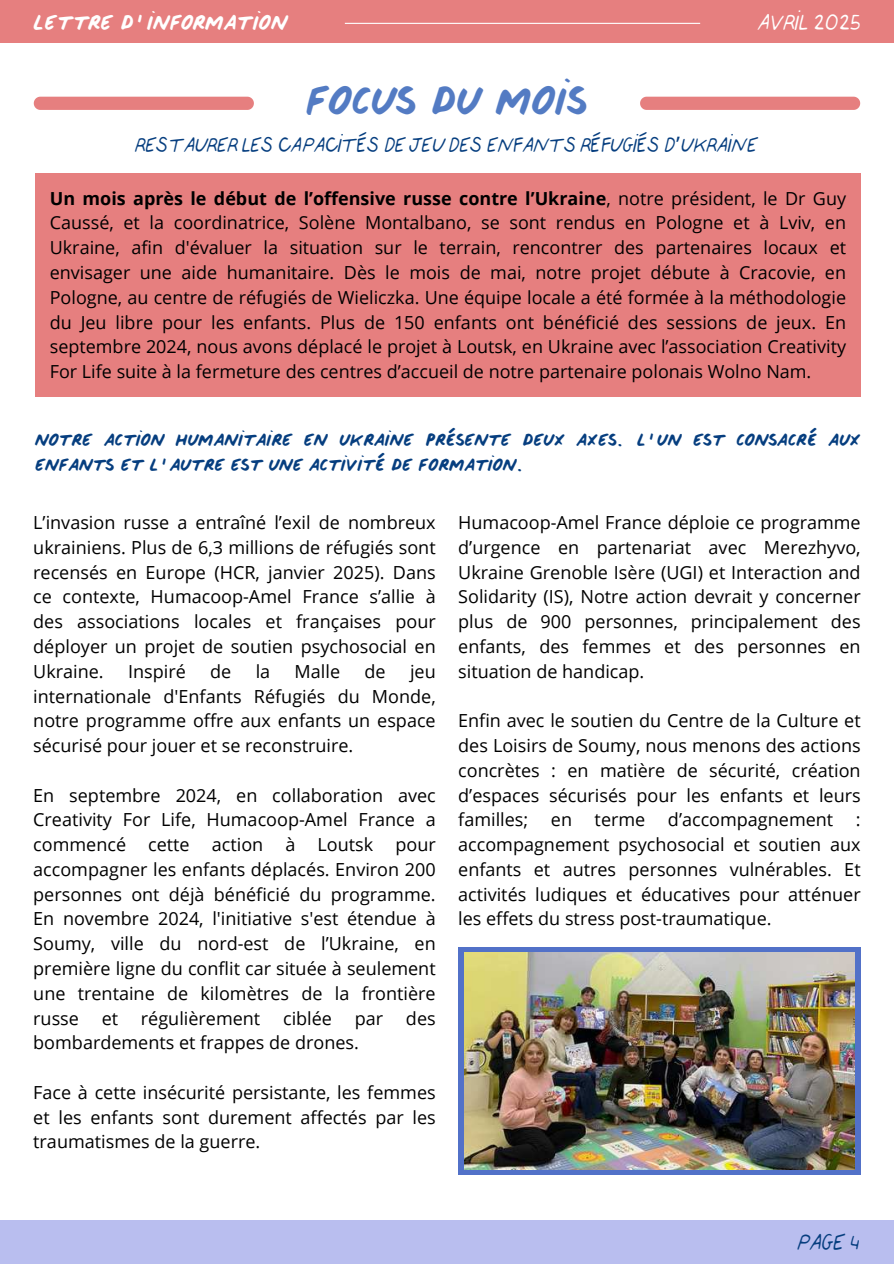
<style>
.page{position:relative;width:894px;height:1264px;background:#fff}
.page>*{position:absolute;margin:0;border:0;box-sizing:border-box;transform-origin:0 0}
.t1{font:42px "bertadisale";color:#537bc3}
.t2{font:22.95px "bertadisalelight";color:#fff}
.t3{font:22.95px "bertadisalelight";color:#063e7f}
.t4{font:21.9px "bertadisale";color:#fff}
.t5{font:21px "bertadisalelight";color:#063e7f}
.t6{font:18px/24.8px "Open Sans";color:#000;text-align:justify}
.t7{font:18px/24.8px "bertadisale";color:#063e7f}
.s1{font-family:"Noto Sans Gurmukhi"}
.s2{font-weight:700}
</style>
<div class="page">
<div style="left:0;top:0;width:893px;height:43px;background:#e67f7f"></div>
<hr style="left:345px;top:23px;width:355px;height:1px;background:#fff">
<div style="left:0;top:1220px;width:893px;height:43px;background:#b9beef"></div>
<div style="left:35px;top:173px;width:825px;height:223px;background:#e67f7f"></div>
<div style="left:458px;top:947px;width:402px;height:227px;background:#5271c8"></div>
<img style="left:464px;top:952px;width:389px;height:217px">
<svg style="left:640px;top:97px;width:219px;height:13px;background:#e68080"></svg>
<svg style="left:34px;top:97px;width:220px;height:13px;background:#e68181"></svg>
<p class="t4" style="left:33px;top:9px;width:256px">LETTRE D’INFORMATION</p>
<p class="t2" style="left:757px;top:6px;width:103px">AVRIL 2025</p>
<h1 class="t1" style="left:306px;top:75px;width:283px">FOCUS DU MOIS</h1>
<p class="t5" style="left:136px;top:131px;width:623px">RESTAURER LES CAPACITÉS DE JEU DES ENFANTS RÉFUGIÉS D<span class="s1">’</span>UKRAINE</p>
<p class="t6" style="left:50px;top:185px;width:797px"><span class="s2">Un mois après le début de l’offensive russe contre l’Ukraine</span>, notre président, le Dr Guy Caussé, et la coordinatrice, Solène Montalbano, se sont rendus en Pologne et à Lviv, en Ukraine, afin d'évaluer la situation sur le terrain, rencontrer des partenaires locaux et envisager une aide humanitaire. Dès le mois de mai, notre projet débute à Cracovie, en Pologne, au centre de réfugiés de Wieliczka. Une équipe locale a été formée à la méthodologie du Jeu libre pour les enfants. Plus de 150 enfants ont bénéficié des sessions de jeux. En septembre 2024, nous avons déplacé le projet à Loutsk, en Ukraine avec l’association Creativity For Life suite à la fermeture des centres d’accueil de notre partenaire polonais Wolno Nam.</p>
<p class="t7" style="left:35px;top:427px;width:826px">NOTRE ACTION HUMANITAIRE EN UKRAINE PRÉSENTE DEUX AXES. L’UN EST CONSACRÉ AUX<br>ENFANTS ET L’AUTRE EST UNE ACTIVITÉ DE FORMATION.</p>
<p class="t6" style="left:33px;top:510px;width:404px">L’invasion russe a entraîné l’exil de nombreux ukrainiens. Plus de 6,3 millions de réfugiés sont recensés en Europe (HCR, janvier 2025). Dans ce contexte, Humacoop-Amel France s’allie à des associations locales et françaises pour déployer un projet de soutien psychosocial en Ukraine.</p>
<p class="t6" style="left:128px;top:658px;width:59px">Inspiré</p>
<p class="t6" style="left:210px;top:658px;width:23px">de</p>
<p class="t6" style="left:255px;top:658px;width:16px">la</p>
<p class="t6" style="left:294px;top:658px;width:47px">Malle</p>
<p class="t6" style="left:364px;top:658px;width:23px">de</p>
<p class="t6" style="left:33px;top:658px;width:404px;text-indent:376px">jeu internationale d'Enfants Réfugiés du Monde, notre programme offre aux enfants un espace sécurisé pour jouer et se reconstruire.</p>
<p class="t6" style="left:33px;top:782px;width:404px">En septembre 2024, en collaboration avec Creativity For Life, Humacoop-Amel France a commencé cette action à Loutsk pour accompagner les enfants déplacés. Environ 200 personnes ont déjà bénéficié du programme.<br>En novembre 2024, l'initiative s'est étendue à Soumy, ville du nord-est de l’Ukraine, en première ligne du conflit car située à seulement une trentaine de kilomètres de la frontière russe</p>
<p class="t6" style="left:102px;top:1005px;width:18px">et</p>
<p class="t6" style="left:141px;top:1005px;width:121px">régulièrement</p>
<p class="t6" style="left:283px;top:1005px;width:50px">ciblée</p>
<p class="t6" style="left:355px;top:1005px;width:30px">par</p>
<p class="t6" style="left:406px;top:1005px;width:31px">des</p>
<p class="t6" style="left:33px;top:1029px;width:327px">bombardements et frappes de drones.</p>
<p class="t6" style="left:33px;top:1079px;width:404px">Face à cette insécurité persistante, les femmes et les enfants sont durement affectés par les traumatismes de la guerre.</p>
<p class="t6" style="left:458px;top:510px;width:404px">Humacoop-Amel France déploie ce programme d’urgence en partenariat avec Merezhyvo, Ukraine Grenoble Isère (UGI) et Interaction and Solidarity (IS), Notre action devrait y concerner plus de 900 personnes, principalement des enfants, des femmes et des personnes en situation de handicap.</p>
<p class="t6" style="left:458px;top:708px;width:404px">Enfin avec le soutien du Centre de la Culture et des Loisirs de Soumy, nous menons des actions concrètes : en matière de sécurité, création d’espaces sécurisés pour les enfants et leurs familles;</p>
<p class="t6" style="left:550px;top:807px;width:23px">en</p>
<p class="t6" style="left:594px;top:807px;width:52px">terme</p>
<p class="t6" style="left:667px;top:807px;width:167px">d’accompagnement</p>
<p class="t6" style="left:458px;top:807px;width:404px;text-indent:397px">: accompagnement psychosocial et soutien aux enfants et autres personnes vulnérables. Et activités ludiques et éducatives pour atténuer les effets du stress post-traumatique.</p>
<p class="t3" style="left:796px;top:1226px;width:65px">PAGE 4</p>
</div>
